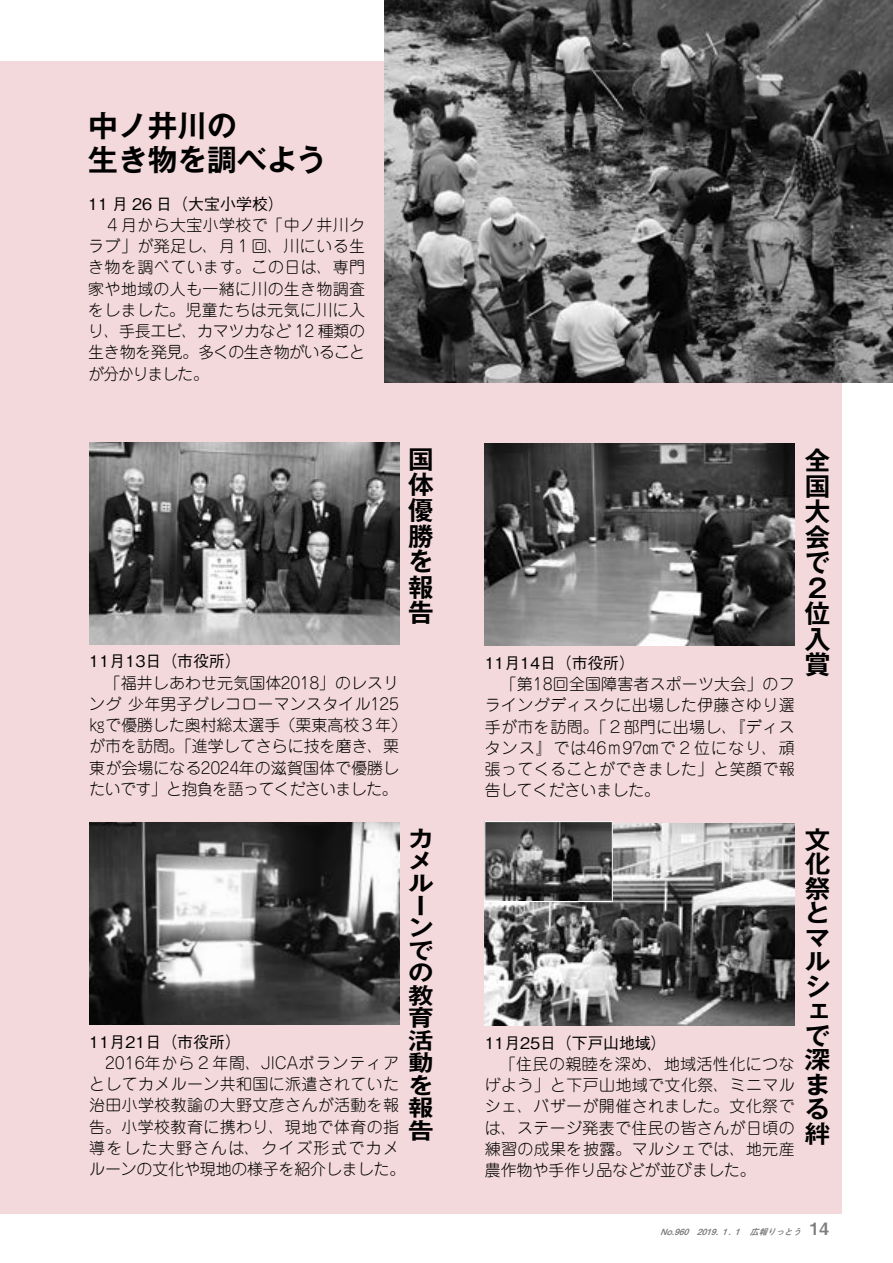
<style>
.page{position:relative;width:893px;height:1263px;background:#fff}
.page>*{position:absolute;margin:0;border:0;box-sizing:border-box;transform-origin:0 0}
.t1{font:700 29.7px/34px "Gothic MB101 Pro De";color:#000}
.t2{font:700 25.5px/25.5px "Gothic MB101 Pro De";color:#000}
.t3{font:700 24.45px/24.5px "Gothic MB101 Pro De";color:#000;text-align:justify;scale:1.04 1}
.t4{font:700 22.5px/22.5px "Gothic MB101 Pro De";color:#000;scale:1.14 1}
.t5{font:300 15.9px/21.3px "Jun 101 Pro";letter-spacing:.025em;color:#000}
.t6{font:300 15.9px/21.3px "Jun 101 Pro";color:#000}
.t7{font:italic 8.55px "Midashi Go Pro MB31";color:#7d7d7d}
.s1{font-family:"Gothic BBB Pro";font-weight:500}
.s2{font-style:normal;font-size:16.95px}
</style>
<div class="page">
<div style="left:0;top:62px;width:842px;height:1152px;background:#f4d9dc"></div>
<img style="left:89px;top:442px;width:310px;height:202px">
<img style="left:89px;top:822px;width:310px;height:202px">
<img style="left:485px;top:443px;width:310px;height:202px">
<img style="left:485px;top:823px;width:310px;height:202px">
<img style="left:385px;top:0;width:508px;height:383px">
<img style="left:486px;top:823px;width:125px;height:77px">
<div style="left:484px;top:821px;width:129px;height:81px;border:1px solid #fff"></div>
<p class="t1" style="left:88px;top:105px;width:240px">中ノ井川の<br>生き物を調べよう</p>
<p class="t5" style="left:88px;top:191px;width:278px"><span class="s1">11 月 26 日（大宝小学校）<br></span>　４月から大宝小学校で「中ノ井川クラブ」が発足し、月１回、川にいる生き物を調べています。この日は、専門家や地域の人も一緒に川の生き物調査をしました。児童たちは元気に川に入り、手長エビ、カマツカなど 12 種類の生き物を発見。多くの生き物がいることが分かりました。</p>
<p class="t2" style="left:408px;top:443px;width:27px;text-align:justify">国体優勝を報告</p>
<p class="t6" style="left:89px;top:649px;width:319px"><span class="s1">11月13日（市役所）<br></span>　「福井しあわせ元気国体2018」のレスリング 少年男子グレコローマンスタイル125㎏で優勝した奥村総太選手（栗東高校３年）が市を訪問。「進学してさらに技を磨き、栗東が会場になる2024年の滋賀国体で優勝したいです」と抱負を語ってくださいました。</p>
<p class="t5" style="left:89px;top:1029px;width:318px"><span class="s1">11月21日（市役所）<br></span>　2016年から２年間、JICAボランティアとしてカメルーン共和国に派遣されていた治田小学校教諭の大野文彦さんが活動を報告。小学校教育に携わり、現地で体育の指導をした大野さんは、クイズ形式でカメルーンの文化や現地の様子を紹介しました。</p>
<p class="t4" style="left:408px;top:824px;width:24px">カメルーンでの教育活動を報告</p>
<p class="t5" style="left:485px;top:650px;width:311px"><span class="s1">11月14日（市役所）<br></span>　「第18回全国障害者スポーツ大会」のフライングディスクに出場した伊藤さゆり選手が市を訪問。「２部門に出場し、『ディスタンス』では46ｍ97㎝で２位になり、頑張ってくることができました」と笑顔で報告してくださいました。</p>
<p class="t2" style="left:805px;top:444px;width:27px">全国大会で<br>２位入賞</p>
<p class="t5" style="left:485px;top:1030px;width:311px"><span class="s1">11月25日（下戸山地域）<br></span>　「住民の親睦を深め、地域活性化につなげよう」と下戸山地域で文化祭、ミニマルシェ、バザーが開催されました。文化祭では、ステージ発表で住民の皆さんが日頃の練習の成果を披露。マルシェでは、地元産農作物や手作り品などが並びました。</p>
<p class="t3" style="left:805px;top:824px;width:26px">文化祭とマルシェで深まる絆</p>
<p class="t7" style="left:660px;top:1225px;width:170px">No.960　2019. １. １広報りっとう <span class="s2">1 4</span></p>
</div>
